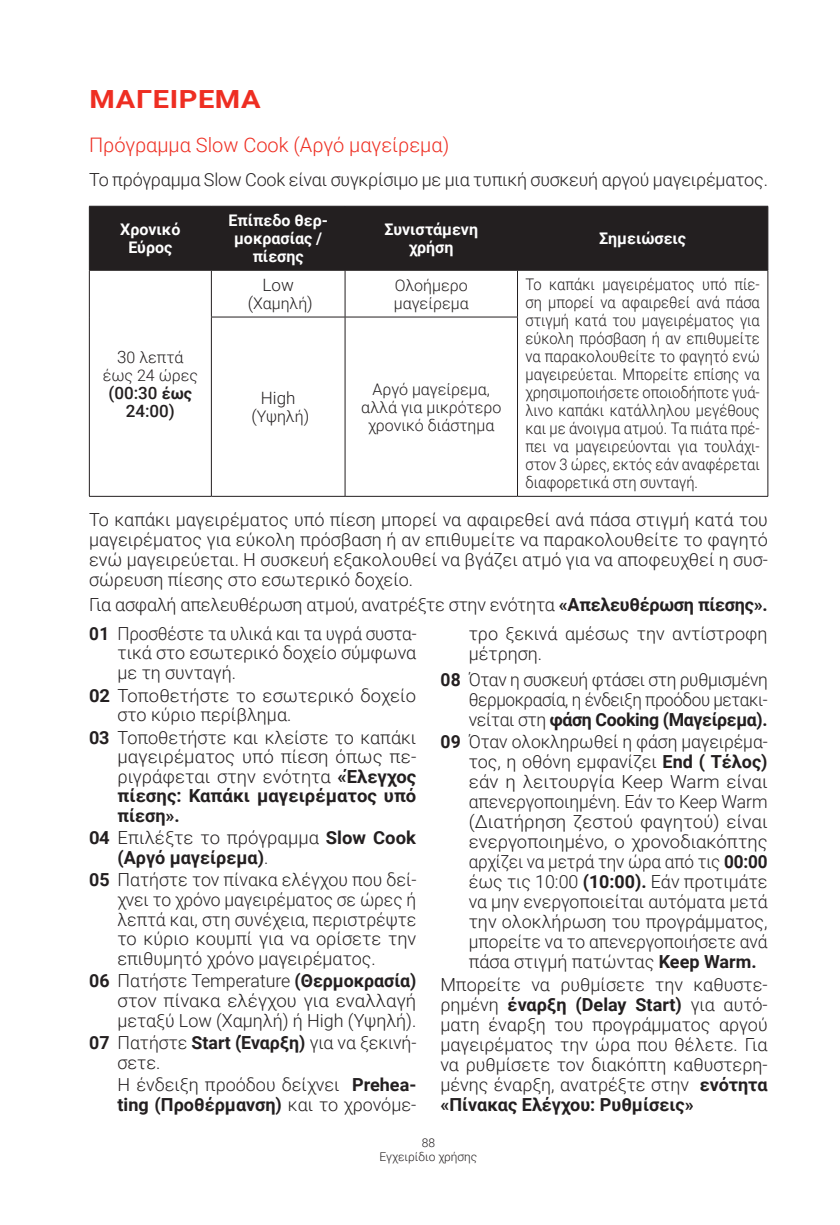
<style>
.page{position:relative;width:840px;height:1225px;background:#fff}
.page>*{position:absolute;margin:0;border:0;box-sizing:border-box;transform-origin:0 0}
.t1{font:700 25px "Roboto";letter-spacing:.02em;color:#ee2e22;scale:1.16 1}
.t2{font:300 20px "Roboto";color:#ee2e22}
.t3{font:300 18px/20px "Roboto";color:#231f20;text-align:justify}
.t4{font:300 18px/19.6px "Roboto";color:#231f20;text-align:justify;scale:.95 1}
.t5{font:700 18px/19.6px "Roboto";color:#231f20}
.t6{font:500 17px/18px "Roboto";color:#231f20;text-align:center}
.t7{font:300 17px "Roboto";color:#231f20}
.t8{font:300 16px/18px "Roboto";color:#231f20;text-align:justify;scale:.92 1}
.t9{font:300 16px/18px "Roboto";color:#231f20;text-align:center}
.t10{font:700 16px/18px "Roboto";color:#fff;text-align:center}
.t11{font:300 12px/14.4px "Roboto";color:#231f20;text-align:center}
.s1{font-size:17px}
.s2{font-weight:700;font-size:16px}
.s3{font-weight:700}
.s4{font-weight:300}
</style>
<div class="page">
<div style="left:90px;top:207px;width:677px;height:63px;background:#231f20"></div>
<hr style="left:89px;top:206px;width:122px;height:1px;background:#231f20">
<hr style="left:89px;top:206px;width:1px;height:64px;background:#231f20">
<hr style="left:211px;top:206px;width:134px;height:1px;background:#231f20">
<hr style="left:211px;top:206px;width:1px;height:64px;background:#231f20">
<hr style="left:345px;top:206px;width:172px;height:1px;background:#231f20">
<hr style="left:344px;top:206px;width:1px;height:64px;background:#231f20">
<hr style="left:517px;top:206px;width:250px;height:1px;background:#231f20">
<hr style="left:517px;top:206px;width:1px;height:64px;background:#231f20">
<hr style="left:767px;top:206px;width:1px;height:64px;background:#231f20">
<hr style="left:89px;top:270px;width:122px;height:1px;background:#231f20">
<hr style="left:89px;top:270px;width:1px;height:47px;background:#231f20">
<hr style="left:211px;top:270px;width:134px;height:1px;background:#231f20">
<hr style="left:211px;top:270px;width:1px;height:47px;background:#231f20">
<hr style="left:345px;top:270px;width:172px;height:1px;background:#231f20">
<hr style="left:344px;top:270px;width:1px;height:47px;background:#231f20">
<hr style="left:517px;top:270px;width:250px;height:1px;background:#231f20">
<hr style="left:517px;top:270px;width:1px;height:47px;background:#231f20">
<hr style="left:767px;top:270px;width:1px;height:47px;background:#231f20">
<hr style="left:89px;top:317px;width:1px;height:179px;background:#231f20">
<hr style="left:211px;top:317px;width:134px;height:1px;background:#231f20">
<hr style="left:211px;top:317px;width:1px;height:179px;background:#231f20">
<hr style="left:345px;top:317px;width:172px;height:1px;background:#231f20">
<hr style="left:344px;top:317px;width:1px;height:179px;background:#231f20">
<hr style="left:517px;top:317px;width:1px;height:179px;background:#231f20">
<hr style="left:767px;top:317px;width:1px;height:179px;background:#231f20">
<hr style="left:89px;top:496px;width:122px;height:1px;background:#231f20">
<hr style="left:211px;top:496px;width:134px;height:1px;background:#231f20">
<hr style="left:345px;top:496px;width:172px;height:1px;background:#231f20">
<hr style="left:517px;top:496px;width:250px;height:1px;background:#231f20">
<h1 class="t1" style="left:90px;top:82px;width:149px">ΜΑΓΕΙΡΕΜΑ</h1>
<p class="t2" style="left:89px;top:130px;width:361px">Πρόγραμμα Slow Cook (Αργό μαγείρεμα)</p>
<p class="t3" style="left:89px;top:169px;width:680px">Το πρόγραμμα Slow Cook είναι συγκρίσιμο με μια τυπική συσκευή αργού μαγειρέματος.</p>
<p class="t10" style="left:120px;top:220px;width:62px">Χρονικό<br>Εύρος</p>
<p class="t10" style="left:228px;top:211px;width:101px">Επίπεδο θερ&shy;μοκρασίας / πίεσης</p>
<p class="t10" style="left:384px;top:220px;width:95px">Συνιστάμενη χρήση</p>
<p class="t10" style="left:598px;top:229px;width:88px">Σημειώσεις</p>
<p class="t9" style="left:103px;top:347px;width:97px"><span class="s1">3</span>0 λεπτά έως 24 ώρες</p>
<p class="t6" style="left:108px;top:383px;width:85px">(00:30 <span class="s2">έως<br></span>24:00)</p>
<p class="t7" style="left:262px;top:273px;width:33px">Low</p>
<p class="t9" style="left:247px;top:294px;width:67px"><span class="s1">(</span>Χαμηλή<span class="s1">)</span></p>
<p class="t7" style="left:261px;top:386px;width:36px">High</p>
<p class="t9" style="left:251px;top:407px;width:59px"><span class="s1">(</span>Υψηλή<span class="s1">)</span></p>
<p class="t9" style="left:393px;top:275px;width:76px;text-align:left">Ολοήμερο μαγείρεμα</p>
<p class="t8" style="left:525px;top:275px;width:256px">Το καπάκι μαγειρέματος υπό πίε&shy;ση μπορεί να αφαιρεθεί ανά πάσα στιγμή κατά του μαγειρέματος για εύκολη πρόσβαση ή αν επιθυμείτε να παρακολουθείτε το φαγητό ενώ μαγειρεύεται. Μπορείτε επίσης να χρησιμοποιήσετε οποιοδήποτε γυά&shy;λινο καπάκι κατάλληλου μεγέθους και με άνοιγμα ατμού. Τα πιάτα πρέ&shy;πει να μαγειρεύονται για τουλάχι&shy;στον 3 ώρες, εκτός εάν αναφέρεται διαφορετικά στη συνταγή.</p>
<p class="t9" style="left:361px;top:379px;width:141px">Αργό μαγείρεμα, αλλά για μικρότερο χρονικό διάστημα</p>
<p class="t3" style="left:89px;top:508px;width:680px">Το καπάκι μαγειρέματος υπό πίεση μπορεί να αφαιρεθεί ανά πάσα στιγμή κατά του μαγειρέματος για εύκολη πρόσβαση ή αν επιθυμείτε να παρακολουθείτε το φαγητό ενώ μαγειρεύεται. Η συσκευή εξακολουθεί να βγάζει ατμό για να αποφευχθεί η συσ&shy;σώρευση πίεσης στο εσωτερικό δοχείο.</p>
<p class="t3" style="left:89px;top:594px;width:679px">Για ασφαλή απελευθέρωση ατμού, ανατρέξτε στην ενότητα <span class="s3">«Απελευθέρωση πίεσης».</span></p>
<p class="t4" style="left:117px;top:623px;width:316px;text-indent:-28px"><span class="s3">01</span> Προσθέστε τα υλικά και τα υγρά συστα&shy;τικά στο εσωτερικό δοχείο σύμφωνα με τη συνταγή.</p>
<p class="t3" style="left:117px;top:684px;width:300px;text-indent:-28px"><span class="s3">02</span> Τοποθετήστε το εσωτερικό δοχείο στο κύριο περίβλημα.</p>
<p class="t3" style="left:117px;top:726px;width:300px;text-indent:-28px"><span class="s3">03</span> Τοποθετήστε και κλείστε το καπάκι μαγειρέματος υπό πίεση όπως πε&shy;ριγράφεται στην ενότητα <span class="s3">«Έλεγχος πίεσης: Καπάκι μαγειρέματος υπό πίεση».</span></p>
<p class="t5" style="left:117px;top:827px;width:300px;text-indent:-28px">04 <span class="s4">Επιλέξτε το πρόγραμμα</span> Slow Cook (Αργό μαγείρεμα)<span class="s4">.</span></p>
<p class="t3" style="left:117px;top:869px;width:300px;text-indent:-28px"><span class="s3">05</span> Πατήστε τον πίνακα ελέγχου που δεί&shy;χνει το χρόνο μαγειρέματος σε ώρες ή λεπτά και, στη συνέχεια, περιστρέψτε το κύριο κουμπί για να ορίσετε την επιθυμητό χρόνο μαγειρέματος.</p>
<p class="t3" style="left:117px;top:970px;width:300px;text-indent:-28px"><span class="s3">06</span> Πατήστε Temperature <span class="s3">(Θερμοκρασία) </span>στον πίνακα ελέγχου για εναλλαγή μεταξύ Low (Χαμηλή) ή High (Υψηλή).</p>
<p class="t3" style="left:117px;top:1032px;width:300px;text-indent:-28px"><span class="s3">07</span> Πατήστε <span class="s3">Start (Έναρξη)</span> για να ξεκινή&shy;σετε.</p>
<p class="t3" style="left:89px;top:1074px;width:21px">Η</p>
<p class="t3" style="left:117px;top:1074px;width:300px;text-align:right">ένδειξη προόδου δείχνει <span class="s3">Prehea&shy;ting (Προθέρμανση)</span> και το χρονόμε-</p>
<p class="t3" style="left:468px;top:623px;width:300px">τρο ξεκινά αμέσως την αντίστροφη μέτρηση.</p>
<p class="t3" style="left:468px;top:668px;width:300px;text-indent:-28px"><span class="s3">08</span> Όταν η συσκευή φτάσει στη ρυθμισμένη θερμοκρασία, η ένδειξη προόδου μετακι&shy;νείται στη <span class="s3">φάση Cooking (Μαγείρεμα).</span></p>
<p class="t3" style="left:468px;top:731px;width:300px;text-indent:-28px"><span class="s3">09</span> Όταν ολοκληρωθεί η φάση μαγειρέμα&shy;τος, η οθόνη εμφανίζει <span class="s3">End ( Τέλος) </span>εάν η λειτουργία Keep Warm είναι απενεργοποιημένη. Εάν το Keep Warm (Διατήρηση ζεστού φαγητού) είναι ενεργοποιημένο, ο χρονοδιακόπτης αρχίζει να μετρά την ώρα από τις <span class="s3">00:00 </span>έως τις 10:00 <span class="s3">(10:00).</span> Εάν προτιμάτε να μην ενεργοποιείται αυτόματα μετά την ολοκλήρωση του προγράμματος, μπορείτε να το απενεργοποιήσετε ανά πάσα στιγμή πατώντας <span class="s3">Keep Warm.</span></p>
<p class="t3" style="left:440px;top:974px;width:328px">Μπορείτε να ρυθμίσετε την καθυστε&shy;ρημένη <span class="s3">έναρξη (Delay Start)</span> για αυτό&shy;ματη έναρξη του προγράμματος αργού μαγειρέματος την ώρα που θέλετε. Για να ρυθμίσετε τον διακόπτη καθυστερη&shy;μένης έναρξη, ανατρέξτε στην <span class="s3">ενότητα «Πίνακας Ελέγχου: Ρυθμίσεις»</span></p>
<p class="t11" style="left:379px;top:1134px;width:99px">88<br>Εγχειρίδιο χρήσης</p>
</div>
